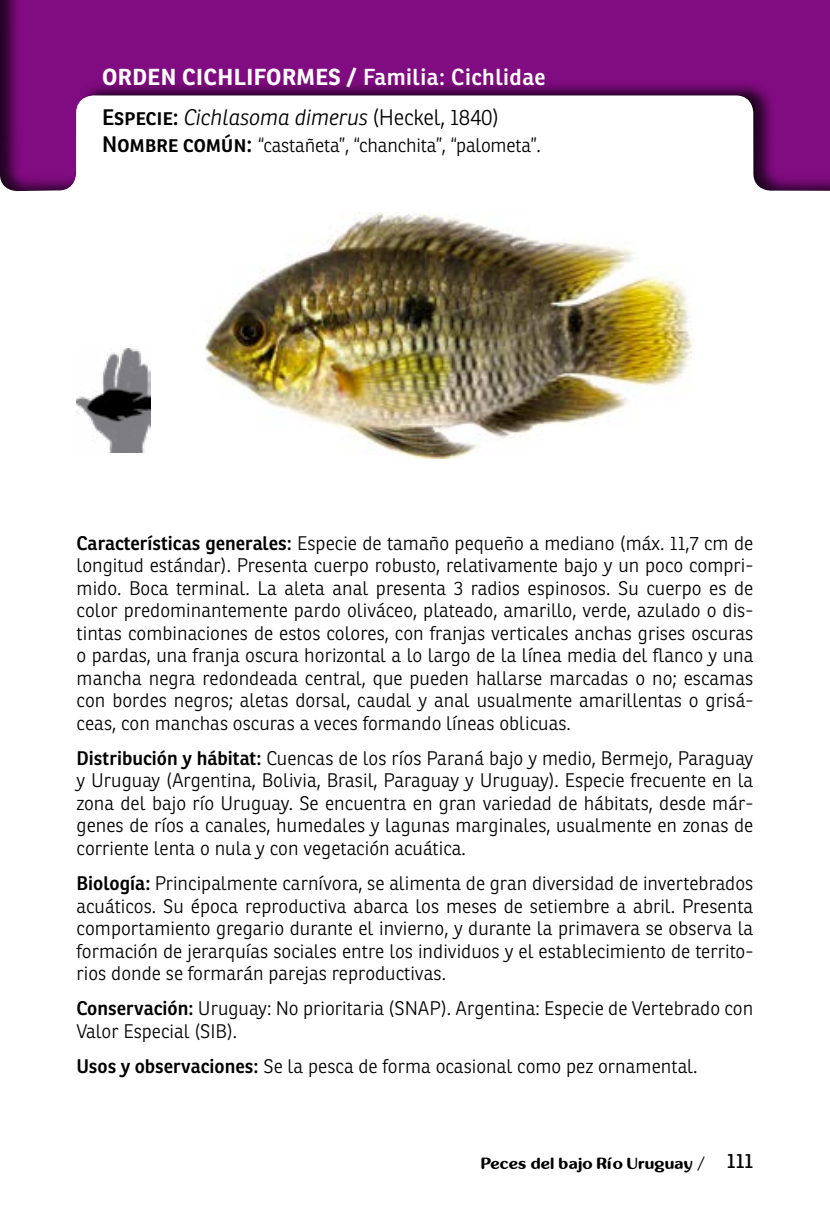
<style>
.page{position:relative;width:830px;height:1212px;background:#fff}
.page>*{position:absolute;margin:0;border:0;box-sizing:border-box;transform-origin:0 0}
.t1{font:700 22.5px "Ronnia";letter-spacing:.02em;color:#fff}
.t2{font:italic 300 21.82px "Ronnia";letter-spacing:-.01em;color:#000}
.t3{font:300 19.12px/22.5px "Ronnia";color:#000;text-align:justify}
.t4{font:700 16.2px "inglobal";color:#000}
.s1{font-weight:600}
.s2{font-weight:600;font-style:normal}
.s3{font-style:normal}
.s4{font-weight:600;font-size:21.82px}
.s5{font-family:"Ronnia";font-weight:400;font-size:20.25px}
</style>
<div class="page">
<div style="left:0;top:0;width:829px;height:194px;background:#000;opacity:.75"></div>
<img style="left:205px;top:212px;width:488px;height:247px">
<img style="left:77px;top:349px;width:73px;height:104px">
<p class="t1" style="left:102px;top:63px;width:444px">ORDEN CICHLIFORMES / <span class="s1">Familia: Cichlidae</span></p>
<p class="t2" style="left:102px;top:104px;width:398px"><span class="s2">Especie:</span> Cichlasoma dimerus <span class="s3">(Heckel, 1840)</span></p>
<p class="t3" style="left:102px;top:134px;width:440px"><span class="s4">Nombre común:</span> “castañeta”, “chanchita”, “palometa”.</p>
<p class="t3" style="left:77px;top:531px;width:678px"><span class="s1">Características generales:</span> Especie de tamaño pequeño a mediano (máx. 11,7 cm de longitud estándar). Presenta cuerpo robusto, relativamente bajo y un poco compri&shy;mido. Boca terminal. La aleta anal presenta 3 radios espinosos. Su cuerpo es de color predominantemente pardo oliváceo, plateado, amarillo, verde, azulado o dis&shy;tintas combinaciones de estos colores, con franjas verticales anchas grises oscuras o pardas, una franja oscura horizontal a lo largo de la línea media del flanco y una mancha negra redondeada central, que pueden hallarse marcadas o no; escamas con bordes negros; aletas dorsal, caudal y anal usualmente amarillentas o grisá&shy;ceas, con manchas oscuras a veces formando líneas oblicuas.</p>
<p class="t3" style="left:77px;top:747px;width:678px"><span class="s1">Distribución y hábitat:</span> Cuencas de los ríos Paraná bajo y medio, Bermejo, Paraguay y Uruguay (Argentina, Bolivia, Brasil, Paraguay y Uruguay). Especie frecuente en la zona del bajo río Uruguay. Se encuentra en gran variedad de hábitats, desde már&shy;genes de ríos a canales, humedales y lagunas marginales, usualmente en zonas de corriente lenta o nula y con vegetación acuática.</p>
<p class="t3" style="left:77px;top:872px;width:678px"><span class="s1">Biología:</span> Principalmente carnívora, se alimenta de gran diversidad de invertebrados acuáticos. Su época reproductiva abarca los meses de setiembre a abril. Presenta comportamiento gregario durante el invierno, y durante la primavera se observa la formación de jerarquías sociales entre los individuos y el establecimiento de territo&shy;rios donde se formarán parejas reproductivas.</p>
<p class="t3" style="left:77px;top:997px;width:678px"><span class="s1">Conservación:</span> Uruguay: No prioritaria (SNAP). Argentina: Especie de Vertebrado con<br>Valor Especial (SIB).</p>
<p class="t3" style="left:77px;top:1055px;width:622px"><span class="s1">Usos y observaciones:</span> Se la pesca de forma ocasional como pez ornamental.</p>
<p class="t4" style="left:481px;top:1154px;width:273px">Peces del bajo Río Uruguay / <span class="s5">111</span></p>
</div>
